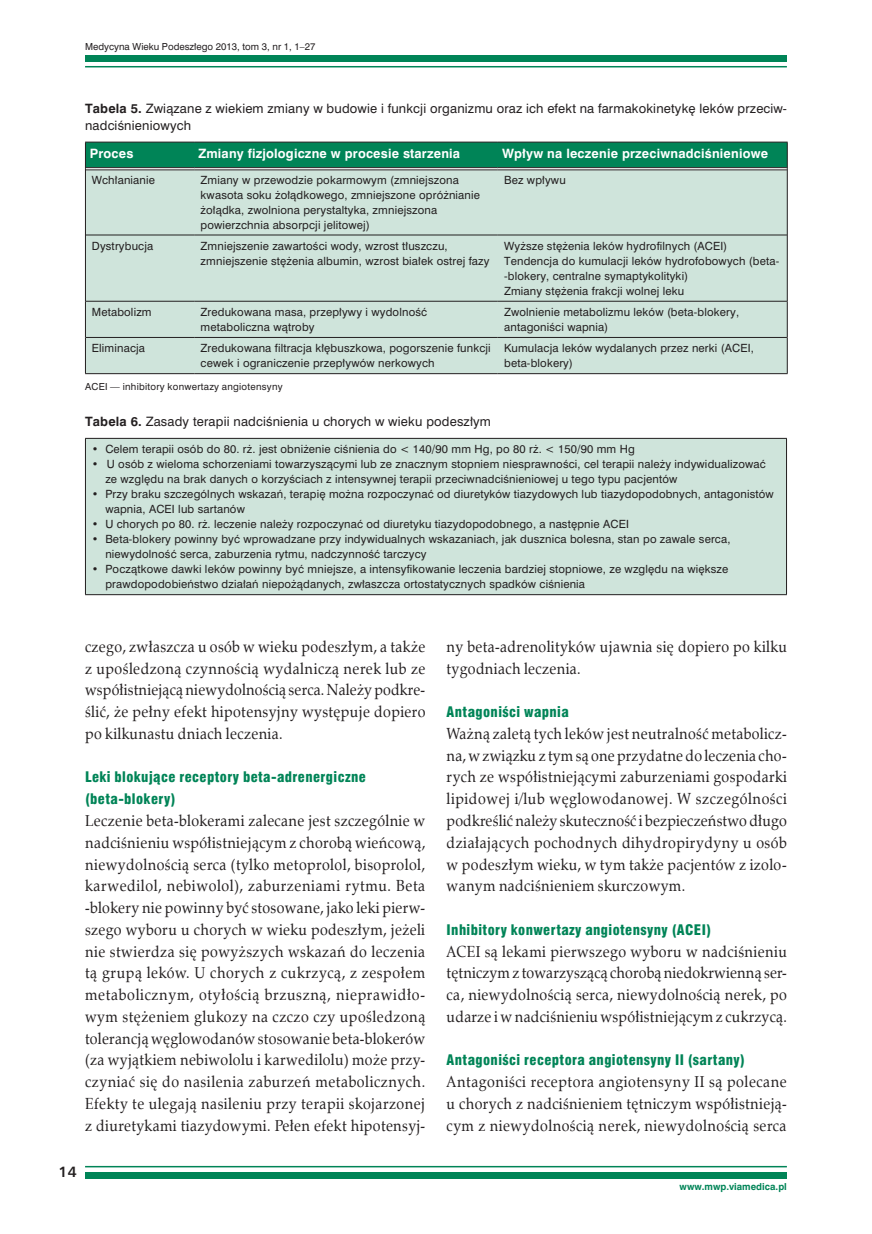
<style>
.page{position:relative;width:872px;height:1234px;background:#fff}
.page>*{position:absolute;margin:0;border:0;box-sizing:border-box;transform-origin:0 0}
.Tekst_-_pierwszy_aka{font:15.75px/21.8px "Zapf Calligr EU";letter-spacing:.025em;color:#231f20;text-align:justify;scale:.9 1}
.t1{font:700 15px "Humnst 777 EU";color:#231f20}
.Śródtytuł_2{font:14.25px/21.8px "Swis 721 Blk Cn EU";letter-spacing:.025em;color:#008457}
.Tabela_tytul{font:12px/16.5px "Swis 721 PL";letter-spacing:.015em;color:#231f20}
.Tabela_naglowek{font:700 12px "Swis 721 PL";letter-spacing:.015em;color:#fff}
.Tabela_tekst{font:10.5px/15px "Swis 721 PL";letter-spacing:.015em;color:#231f20}
.Tabela_-_przypis{font:9px "Swis 721 PL";color:#231f20}
.Tabela_-_przypis-2{font:9px "Swis 721 PL";letter-spacing:.03em;color:#231f20}
.t2{font:700 9px "Swis 721 PL";color:#008457}
.s1{font-weight:700}
</style>
<div class="page">
<div style="left:85px;top:55px;width:702px;height:7px;background:#008457"></div>
<hr style="left:85px;top:66px;width:702px;height:1px;background:#008457">
<div style="left:85px;top:1171px;width:702px;height:7px;background:#008457"></div>
<hr style="left:85px;top:1165px;width:702px;height:2px;background:#008457">
<div style="left:86px;top:170px;width:701px;height:203px;background:#cfe4db"></div>
<hr style="left:86px;top:235px;width:108px;height:1px;background:#231f20">
<hr style="left:194px;top:235px;width:304px;height:1px;background:#231f20">
<hr style="left:498px;top:235px;width:289px;height:1px;background:#231f20">
<hr style="left:86px;top:301px;width:108px;height:1px;background:#231f20">
<hr style="left:194px;top:301px;width:304px;height:1px;background:#231f20">
<hr style="left:498px;top:301px;width:289px;height:1px;background:#231f20">
<hr style="left:86px;top:337px;width:108px;height:1px;background:#231f20">
<hr style="left:194px;top:337px;width:304px;height:1px;background:#231f20">
<hr style="left:498px;top:337px;width:289px;height:1px;background:#231f20">
<hr style="left:86px;top:169px;width:108px;height:1px;background:#231f20">
<hr style="left:194px;top:169px;width:304px;height:1px;background:#231f20">
<hr style="left:498px;top:169px;width:289px;height:1px;background:#231f20">
<svg style="left:85px;top:142px;width:703px;height:27px;background:#0b8259"></svg>
<hr style="left:85px;top:169px;width:1px;height:66px;background:#231f20">
<hr style="left:787px;top:169px;width:1px;height:66px;background:#231f20">
<hr style="left:85px;top:235px;width:1px;height:66px;background:#231f20">
<hr style="left:787px;top:235px;width:1px;height:66px;background:#231f20">
<hr style="left:85px;top:301px;width:1px;height:36px;background:#231f20">
<hr style="left:787px;top:301px;width:1px;height:36px;background:#231f20">
<hr style="left:85px;top:337px;width:1px;height:36px;background:#231f20">
<hr style="left:787px;top:337px;width:1px;height:36px;background:#231f20">
<hr style="left:85px;top:373px;width:109px;height:1px;background:#231f20">
<hr style="left:194px;top:373px;width:304px;height:1px;background:#231f20">
<hr style="left:498px;top:373px;width:289px;height:1px;background:#231f20">
<div style="left:85px;top:438px;width:701px;height:156px;background:#cfe4db"></div>
<hr style="left:85px;top:438px;width:702px;height:1px;background:#231f20">
<hr style="left:85px;top:438px;width:1px;height:156px;background:#231f20">
<hr style="left:786px;top:438px;width:1px;height:156px;background:#231f20">
<hr style="left:85px;top:594px;width:702px;height:1px;background:#231f20">
<p class="Tabela_-_przypis" style="left:85px;top:40px;width:232px">Medycyna Wieku Podeszłego 2013, tom 3, nr 1, 1–27</p>
<p class="Tabela_tytul" style="left:85px;top:100px;width:703px"><span class="s1">Tabela 5.</span> Związane z wiekiem zmiany w budowie i funkcji organizmu oraz ich efekt na farmakokinetykę leków przeciw&shy;nadciśnieniowych</p>
<p class="Tabela_naglowek" style="left:90px;top:146px;width:45px">Proces</p>
<p class="Tabela_naglowek" style="left:198px;top:146px;width:263px">Zmiany fizjologiczne w procesie starzenia</p>
<p class="Tabela_naglowek" style="left:502px;top:146px;width:267px">Wpływ na leczenie przeciwnadciśnieniowe</p>
<p class="Tabela_tekst" style="left:92px;top:172px;width:65px">Wchłanianie</p>
<p class="Tabela_tekst" style="left:201px;top:172px;width:281px">Zmiany w przewodzie pokarmowym (zmniejszona kwasota soku żołądkowego, zmniejszone opróżnianie żołądka, zwolniona perystaltyka, zmniejszona powierzchnia absorpcji jelitowej)</p>
<p class="Tabela_tekst" style="left:504px;top:172px;width:63px">Bez wpływu</p>
<p class="Tabela_tekst" style="left:92px;top:238px;width:63px">Dystrybucja</p>
<p class="Tabela_tekst" style="left:201px;top:238px;width:290px">Zmniejszenie zawartości wody, wzrost tłuszczu, zmniejszenie stężenia albumin, wzrost białek ostrej fazy</p>
<p class="Tabela_tekst" style="left:504px;top:238px;width:225px">Wyższe stężenia leków hydrofilnych (ACEI)</p>
<p class="Tabela_tekst" style="left:504px;top:253px;width:277px">Tendencja do kumulacji leków hydrofobowych (beta--blokery, centralne symaptykolityki)</p>
<p class="Tabela_tekst" style="left:504px;top:283px;width:182px">Zmiany stężenia frakcji wolnej leku</p>
<p class="Tabela_tekst" style="left:92px;top:304px;width:61px">Metabolizm</p>
<p class="Tabela_tekst" style="left:201px;top:304px;width:228px">Zredukowana masa, przepływy i wydolność metaboliczna wątroby</p>
<p class="Tabela_tekst" style="left:504px;top:304px;width:236px">Zwolnienie metabolizmu leków (beta-blokery, antagoniści wapnia)</p>
<p class="Tabela_tekst" style="left:92px;top:340px;width:55px">Eliminacja</p>
<p class="Tabela_tekst" style="left:201px;top:340px;width:292px">Zredukowana filtracja kłębuszkowa, pogorszenie funkcji cewek i ograniczenie przepływów nerkowych</p>
<p class="Tabela_tekst" style="left:504px;top:340px;width:251px">Kumulacja leków wydalanych przez nerki (ACEI, beta-blokery)</p>
<p class="Tabela_-_przypis-2" style="left:85px;top:380px;width:199px">ACEI — inhibitory konwertazy angiotensyny</p>
<p class="Tabela_tytul" style="left:85px;top:413px;width:407px"><span class="s1">Tabela 6.</span> Zasady terapii nadciśnienia u chorych w wieku podeszłym</p>
<p class="Tabela_tekst" style="left:92px;top:441px;width:544px">• Celem terapii osób do 80. rż. jest obniżenie ciśnienia do &lt; 140/90 mm Hg, po 80 rż. &lt; 150/90 mm Hg</p>
<p class="Tabela_tekst" style="left:105px;top:456px;width:662px;text-indent:-13px">• U osób z wieloma schorzeniami towarzyszącymi lub ze znacznym stopniem niesprawności, cel terapii należy indywidualizować ze względu na brak danych o korzyściach z intensywnej terapii przeciwnadciśnieniowej u tego typu pacjentów</p>
<p class="Tabela_tekst" style="left:105px;top:486px;width:670px;text-indent:-13px">• Przy braku szczególnych wskazań, terapię można rozpoczynać od diuretyków tiazydowych lub tiazydopodobnych, antagonistów wapnia, ACEI lub sartanów</p>
<p class="Tabela_tekst" style="left:92px;top:516px;width:539px">• U chorych po 80. rż. leczenie należy rozpoczynać od diuretyku tiazydopodobnego, a następnie ACEI</p>
<p class="Tabela_tekst" style="left:105px;top:531px;width:626px;text-indent:-13px">• Beta-blokery powinny być wprowadzane przy indywidualnych wskazaniach, jak dusznica bolesna, stan po zawale serca, niewydolność serca, zaburzenia rytmu, nadczynność tarczycy</p>
<p class="Tabela_tekst" style="left:105px;top:561px;width:624px;text-indent:-13px">• Początkowe dawki leków powinny być mniejsze, a intensyfikowanie leczenia bardziej stopniowe, ze względu na większe prawdopodobieństwo działań niepożądanych, zwłaszcza ortostatycznych spadków ciśnienia</p>
<p class="Tekst_-_pierwszy_aka" style="left:85px;top:636px;width:380px">czego, zwłaszcza u osób w wieku podeszłym, a także z upośledzoną czynnością wydalniczą nerek lub ze współistniejącą niewydolnością serca. Należy podkre&shy;ślić, że pełny efekt hipotensyjny występuje dopiero po kilkunastu dniach leczenia.</p>
<p class="Śródtytuł_2" style="left:85px;top:767px;width:282px">Leki blokujące receptory beta-adrenergiczne (beta-blokery)</p>
<p class="Tekst_-_pierwszy_aka" style="left:85px;top:810px;width:379px">Leczenie beta-blokerami zalecane jest szczególnie w nadciśnieniu współistniejącym z chorobą wieńcową, niewydolnością serca (tylko metoprolol, bisoprolol, karwedilol, nebiwolol), zaburzeniami rytmu. Beta -blokery nie powinny być stosowane, jako leki pierw&shy;szego wyboru u chorych w wieku podeszłym, jeżeli nie stwierdza się powyższych wskazań do leczenia tą grupą leków. U chorych z cukrzycą, z zespołem metabolicznym, otyłością brzuszną, nieprawidło&shy;wym stężeniem glukozy na czczo czy upośledzoną tolerancją węglowodanów stosowanie beta-blokerów (za wyjątkiem nebiwololu i karwedilolu) może przy&shy;czyniać się do nasilenia zaburzeń metabolicznych.<br>Efekty te ulegają nasileniu przy terapii skojarzonej z diuretykami tiazydowymi. Pełen efekt hipotensyj-</p>
<p class="t1" style="left:59px;top:1162px;width:20px">14</p>
<p class="Tekst_-_pierwszy_aka" style="left:446px;top:636px;width:379px">ny beta-adrenolityków ujawnia się dopiero po kilku tygodniach leczenia.</p>
<p class="Śródtytuł_2" style="left:446px;top:701px;width:124px">Antagoniści wapnia</p>
<p class="Tekst_-_pierwszy_aka" style="left:446px;top:723px;width:379px">Ważną zaletą tych leków jest neutralność metabolicz&shy;na, w związku z tym są one przydatne do leczenia cho&shy;rych ze współistniejącymi zaburzeniami gospodarki lipidowej i/lub węglowodanowej. W szczególności podkreślić należy skuteczność i bezpieczeństwo długo działających pochodnych dihydropirydyny u osób w podeszłym wieku, w tym także pacjentów z izolo&shy;wanym nadciśnieniem skurczowym.</p>
<p class="Śródtytuł_2" style="left:446px;top:919px;width:266px">Inhibitory konwertazy angiotensyny (ACEI)</p>
<p class="Tekst_-_pierwszy_aka" style="left:446px;top:940px;width:380px">ACEI są lekami pierwszego wyboru w nadciśnieniu tętniczym z towarzyszącą chorobą niedokrwienną ser&shy;ca, niewydolnością serca, niewydolnością nerek, po udarze i w nadciśnieniu współistniejącym z cukrzycą.</p>
<p class="Śródtytuł_2" style="left:446px;top:1049px;width:300px">Antagoniści receptora angiotensyny II (sartany)</p>
<p class="Tekst_-_pierwszy_aka" style="left:446px;top:1070px;width:379px">Antagoniści receptora angiotensyny II są polecane u chorych z nadciśnieniem tętniczym współistnieją&shy;cym z niewydolnością nerek, niewydolnością serca</p>
<p class="t2" style="left:679px;top:1180px;width:109px">www.mwp.viamedica.pl</p>
</div>
